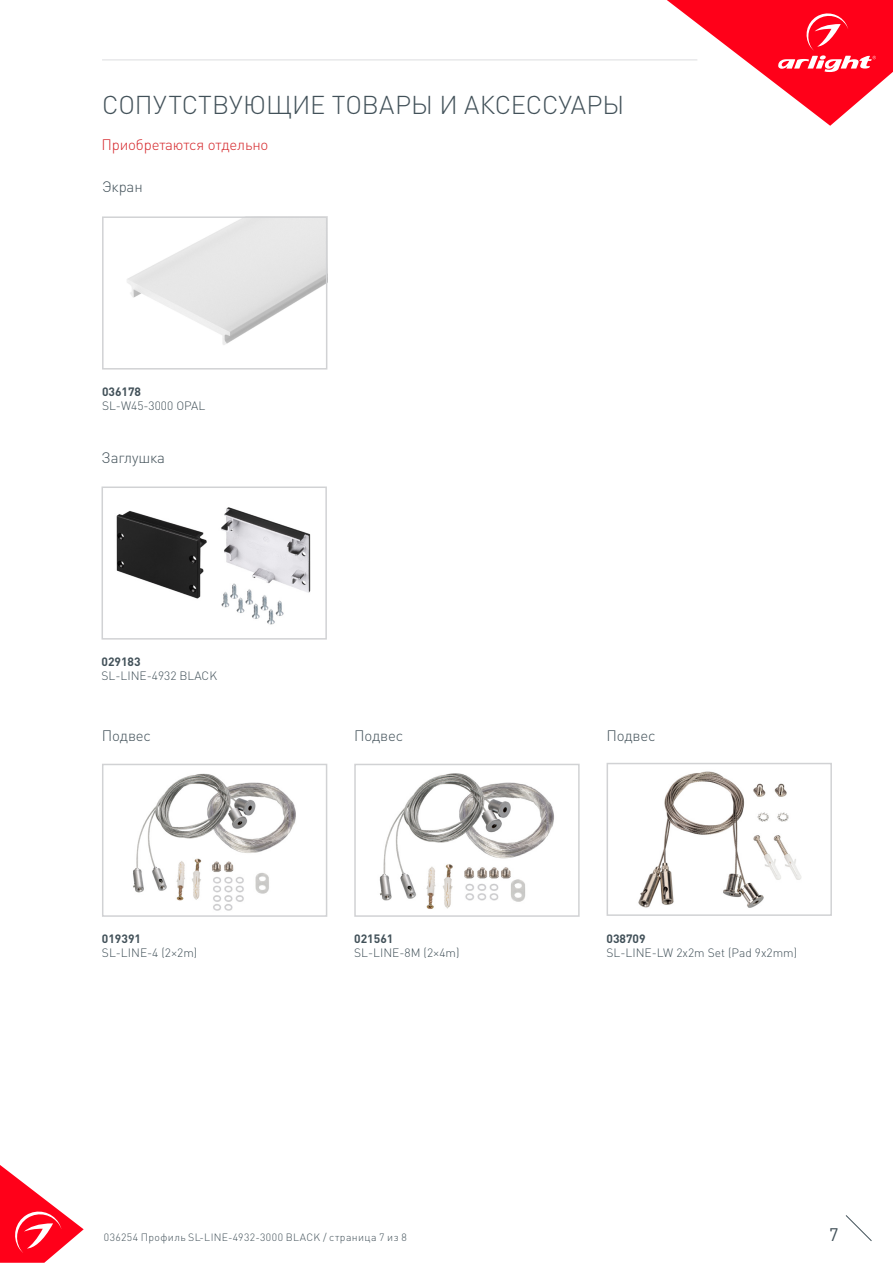
<style>
.page{position:relative;width:893px;height:1263px;background:#fff}
.page>*{position:absolute;margin:0;border:0;box-sizing:border-box;transform-origin:0 0}
.t1{font:300 25.5px "DIN Pro";color:#425159}
.t2{font:18px "DIN Pro";color:#425159}
.t3{font:300 15px "DIN Pro";letter-spacing:-.01em;color:#425159}
.t4{font:300 15px "DIN Pro";letter-spacing:-.01em;color:#d5262a}
.t5{font:300 12px "DIN Pro";color:#425159}
.t6{font:700 12px "DIN Pro";color:#425159}
.t7{font:300 10.5px "DIN Pro";letter-spacing:.04em;color:#425159}
</style>
<div class="page">
<svg style="left:0;top:1165px;width:84px;height:98px"></svg>
<svg style="left:845px;top:1215px;width:27px;height:26px"></svg>
<svg style="left:667px;top:0;width:226px;height:126px"></svg>
<hr style="left:102px;top:60px;width:595px;height:1px;background:#dcdddf">
<img style="left:127px;top:219px;width:197px;height:126px">
<div style="left:102px;top:216px;width:225px;height:154px;border:2px solid #d1d2d4"></div>
<img style="left:116px;top:507px;width:195px;height:118px">
<div style="left:102px;top:486px;width:225px;height:154px;border:2px solid #d1d2d4"></div>
<img style="left:379px;top:773px;width:175px;height:136px">
<div style="left:354px;top:764px;width:226px;height:153px;border:2px solid #d1d2d4"></div>
<img style="left:133px;top:773px;width:163px;height:138px">
<div style="left:102px;top:764px;width:225px;height:153px;border:2px solid #d1d2d4"></div>
<img style="left:638px;top:771px;width:164px;height:137px">
<div style="left:607px;top:763px;width:225px;height:153px;border:2px solid #d1d2d4"></div>
<p class="t1" style="left:102px;top:87px;width:524px">СОПУТСТВУЮЩИЕ ТОВАРЫ И АКСЕССУАРЫ</p>
<p class="t4" style="left:102px;top:134px;width:168px">Приобретаются отдельно</p>
<p class="t3" style="left:102px;top:177px;width:42px">Экран</p>
<p class="t6" style="left:102px;top:383px;width:41px">036178</p>
<p class="t5" style="left:102px;top:398px;width:105px">SL-W45-3000 OPAL</p>
<p class="t3" style="left:102px;top:448px;width:65px">Заглушка</p>
<p class="t6" style="left:102px;top:653px;width:41px">029183</p>
<p class="t5" style="left:102px;top:668px;width:117px">SL-LINE-4932 BLACK</p>
<p class="t3" style="left:102px;top:725px;width:51px">Подвес</p>
<p class="t6" style="left:102px;top:930px;width:41px">019391</p>
<p class="t5" style="left:102px;top:945px;width:97px">SL-LINE-4 (2×2m)</p>
<p class="t3" style="left:354px;top:725px;width:51px">Подвес</p>
<p class="t6" style="left:354px;top:930px;width:41px">021561</p>
<p class="t5" style="left:354px;top:945px;width:107px">SL-LINE-8M (2×4m)</p>
<p class="t3" style="left:607px;top:725px;width:51px">Подвес</p>
<p class="t6" style="left:607px;top:930px;width:41px">038709</p>
<p class="t5" style="left:607px;top:945px;width:192px">SL-LINE-LW 2x2m Set (Pad 9x2mm)</p>
<p class="t7" style="left:104px;top:1230px;width:305px">036254 Профиль SL-LINE-4932-3000 BLACK / страница 7 из 8</p>
<h2 class="t2" style="left:829px;top:1222px;width:11px">7</h2>
</div>
